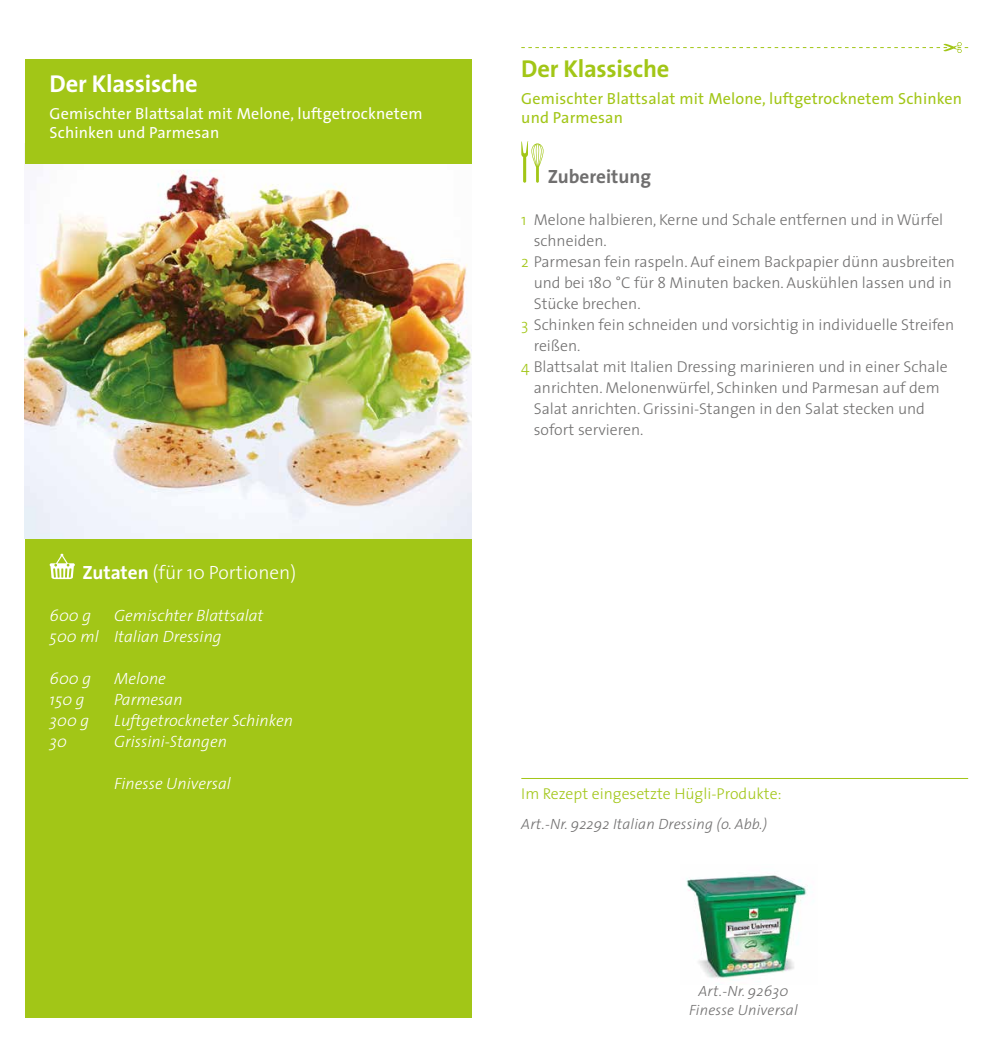
<style>
.page{position:relative;width:993px;height:1042px;background:#fff}
.page>*{position:absolute;margin:0;border:0;box-sizing:border-box;transform-origin:0 0}
.t1{font:700 24.5px "The Sans";letter-spacing:-.01em;color:#fff}
.t2{font:700 24.5px "The Sans";letter-spacing:-.01em;color:#a2c617}
.t3{font:300 19.25px "The Sans";color:#fff}
.t4{font:700 19.25px "The Sans";color:#706f6f}
.t5{font:italic 300 16.45px/21px "The Sans";color:#fff}
.t6{font:16.1px/19.2px "The Sans";letter-spacing:.01em;color:#fff}
.t7{font:16.1px/19.2px "The Sans";letter-spacing:.01em;color:#a2c617}
.t8{font:300 15.75px "The Sans";color:#706f6f}
.t9{font:300 15.75px "The Sans";color:#a2c617}
.t10{font:italic 300 14.88px/19.2px "The Sans";letter-spacing:.01em;color:#706f6f;text-align:center}
.s1{font-weight:700}
.s2{color:#a2c617}
</style>
<div class="page">
<svg style="left:521px;top:42px;width:446px;height:11px"></svg>
<img style="left:25px;top:170px;width:446px;height:369px">
<div style="left:25px;top:539px;width:446px;height:478px;background:#a2c617"></div>
<svg style="left:50px;top:554px;width:25px;height:25px"></svg>
<div style="left:25px;top:60px;width:446px;height:104px;background:#a2c617"></div>
<svg style="left:521px;top:141px;width:22px;height:42px"></svg>
<hr style="left:521px;top:778px;width:446px;height:1px;background:#a2c617">
<img style="left:686px;top:875px;width:121px;height:105px">
<h1 class="t1" style="left:50px;top:63px;width:149px">Der Klassische</h1>
<p class="t6" style="left:50px;top:103px;width:374px">Gemischter Blattsalat mit Melone, luftgetrocknetem<br>Schinken und Parmesan</p>
<p class="t3" style="left:82px;top:557px;width:215px"><span class="s1">Zutaten</span> (für 10 Portionen)</p>
<p class="t5" style="left:50px;top:604px;width:43px">600 g</p>
<p class="t5" style="left:50px;top:604px;width:215px;text-indent:64px">Gemischter Blattsalat<br>500 ml Italian Dressing</p>
<p class="t5" style="left:50px;top:667px;width:43px">600 g</p>
<p class="t5" style="left:114px;top:667px;width:53px">Melone</p>
<p class="t5" style="left:50px;top:688px;width:37px">150 g</p>
<p class="t5" style="left:114px;top:688px;width:70px">Parmesan</p>
<p class="t5" style="left:50px;top:709px;width:41px">300 g</p>
<p class="t5" style="left:114px;top:709px;width:180px">Luftgetrockneter Schinken</p>
<p class="t5" style="left:50px;top:730px;width:19px">30</p>
<p class="t5" style="left:114px;top:730px;width:114px">Grissini-Stangen</p>
<p class="t5" style="left:114px;top:772px;width:118px">Finesse Universal</p>
<h1 class="t2" style="left:521px;top:48px;width:149px">Der Klassische</h1>
<p class="t7" style="left:521px;top:88px;width:442px">Gemischter Blattsalat mit Melone, luftgetrocknetem Schinken und Parmesan</p>
<p class="t4" style="left:547px;top:160px;width:105px">Zubereitung</p>
<p class="t8" style="left:521px;top:206px;width:423px"><span class="s2">1</span> Melone halbieren, Kerne und Schale entfernen und in Würfel</p>
<p class="t8" style="left:533px;top:227px;width:75px">schneiden.</p>
<p class="t8" style="left:521px;top:248px;width:435px"><span class="s2">2</span> Parmesan fein raspeln. Auf einem Backpapier dünn ausbreiten</p>
<p class="t8" style="left:533px;top:269px;width:419px">und bei 180 °C für 8 Minuten backen. Auskühlen lassen und in</p>
<p class="t8" style="left:533px;top:290px;width:108px">Stücke brechen.</p>
<p class="t8" style="left:521px;top:311px;width:434px"><span class="s2">3</span> Schinken fein schneiden und vorsichtig in individuelle Streifen</p>
<p class="t8" style="left:533px;top:332px;width:48px">reißen.</p>
<p class="t8" style="left:521px;top:353px;width:427px"><span class="s2">4</span> Blattsalat mit Italien Dressing marinieren und in einer Schale</p>
<p class="t8" style="left:533px;top:374px;width:407px">anrichten. Melonenwürfel, Schinken und Parmesan auf dem</p>
<p class="t8" style="left:533px;top:395px;width:392px">Salat anrichten. Grissini-Stangen in den Salat stecken und</p>
<p class="t8" style="left:533px;top:416px;width:111px">sofort servieren.</p>
<p class="t9" style="left:521px;top:781px;width:262px">Im Rezept eingesetzte Hügli-Produkte:</p>
<p class="t10" style="left:521px;top:813px;width:247px">Art.-Nr. 92292 Italian Dressing (o. Abb.)</p>
<p class="t10" style="left:689px;top:981px;width:110px">Art.-Nr. 92630<br>Finesse Universal</p>
</div>
